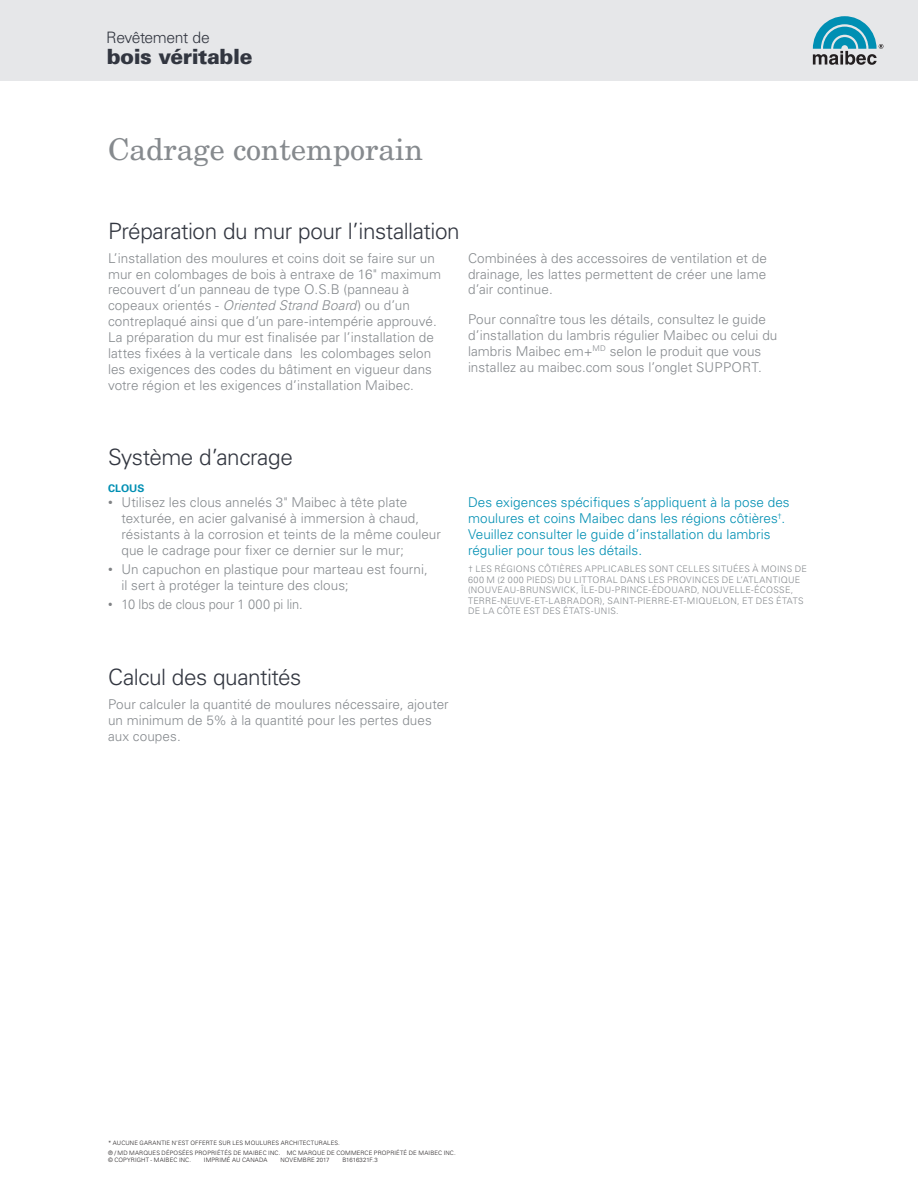
<style>
.page{position:relative;width:918px;height:1188px;background:#fff}
.page>*{position:absolute;margin:0;border:0;box-sizing:border-box;transform-origin:0 0}
.GrandTitre-Gris{font:30px "New Century Schlbk";color:#868a8e}
.Titre{font:300 22.5px "Univers";letter-spacing:-.02em;color:#323640}
.MANUEL_-_Titre{font:300 22.5px "Univers";letter-spacing:-.02em;color:#323640}
.t1{font:900 21px "Univers";letter-spacing:-.02em;color:#323640}
.t2{font:300 15.75px "Univers";letter-spacing:-.03em;color:#323640}
.Texte{font:300 13.5px/15.9px "Univers";letter-spacing:.005em;color:#868a8e}
.Manuel_-_Texte{font:300 13.5px/15.9px "Univers";letter-spacing:.005em;color:#008fb3}
.Texte-2{font:300 13.5px "Univers";letter-spacing:.005em;color:#868a8e;scale:.95 1}
.Manuel_-_Sous_titre{font:700 10.5px "Univers";letter-spacing:.005em;color:#008fb3}
.Manuel_-_Texte_note{font:300 9px/10.5px "Univers";letter-spacing:.03em;color:#868a8e}
.Note{font:300 6px/6.8px "Univers";letter-spacing:.02em;color:#231f20}
.Note-2{font:300 6px "Univers";letter-spacing:-.015em;color:#231f20}
.s1{font-style:italic}
.s2{font-weight:400;color:#808285}
</style>
<div class="page">
<div style="left:0;top:0;width:918px;height:81px;background:#e6e7e9"></div>
<svg style="left:813px;top:16px;width:70px;height:49px"></svg>
<p class="t2" style="left:106px;top:28px;width:105px">Revêtement de</p>
<p class="t1" style="left:107px;top:44px;width:147px">bois véritable</p>
<p class="GrandTitre-Gris" style="left:108px;top:131px;width:316px">Cadrage contemporain</p>
<p class="Titre" style="left:108px;top:217px;width:353px">Préparation du mur pour l’installation</p>
<p class="Texte" style="left:108px;top:250px;width:335px">L’installation des moulures et coins doit se faire sur un mur en colombages de bois à entraxe de 16" maximum recouvert d’un panneau de type O.S.B (panneau à copeaux orientés - <span class="s1">Oriented Strand Board</span>) ou d’un contreplaqué ainsi que d’un pare-intempérie approuvé.<br>La préparation du mur est finalisée par l’installation de lattes fixées à la verticale dans les colombages selon les exigences des codes du bâtiment en vigueur dans votre région et les exigences d’installation Maibec.</p>
<p class="Texte" style="left:468px;top:250px;width:300px;text-align:justify">Combinées à des accessoires de ventilation et de drainage, les lattes permettent de créer une lame d’air continue.</p>
<p class="Texte" style="left:468px;top:311px;width:311px">Pour connaître tous les détails, consultez le guide d’installation du lambris régulier Maibec ou celui du lambris Maibec em+<sup>MD</sup> selon le produit que vous installez au maibec.com sous l’onglet SUPPORT.</p>
<p class="MANUEL_-_Titre" style="left:108px;top:443px;width:186px">Système d’ancrage</p>
<p class="Manuel_-_Sous_titre" style="left:108px;top:481px;width:38px">CLOUS</p>
<p class="Texte" style="left:122px;top:494px;width:321px;text-indent:-14px"><span class="s2">•</span> Utilisez les clous annelés 3" Maibec à tête plate texturée, en acier galvanisé à immersion à chaud, résistants à la corrosion et teints de la même couleur que le cadrage pour fixer ce dernier sur le mur;</p>
<p class="Texte" style="left:122px;top:561px;width:308px;text-indent:-14px"><span class="s2">•</span> Un capuchon en plastique pour marteau est fourni, il sert à protéger la teinture des clous;</p>
<p class="Texte-2" style="left:108px;top:596px;width:207px"><span class="s2">•</span> 10 lbs de clous pour 1 000 pi lin.</p>
<p class="Manuel_-_Texte" style="left:468px;top:494px;width:323px">Des exigences spécifiques s’appliquent à la pose des moulures et coins Maibec dans les régions côtières<sup>†</sup>.<br>Veuillez consulter le guide d’installation du lambris régulier pour tous les détails.</p>
<p class="Manuel_-_Texte_note" style="left:468px;top:564px;width:340px">† LES RÉGIONS CÔTIÈRES APPLICABLES SONT CELLES SITUÉES À MOINS DE 600 M (2 000 PIEDS) DU LITTORAL DANS LES PROVINCES DE L’ATLANTIQUE (NOUVEAU-BRUNSWICK, ÎLE-DU-PRINCE-ÉDOUARD, NOUVELLE-ÉCOSSE, TERRE-NEUVE-ET-LABRADOR), SAINT-PIERRE-ET-MIQUELON, ET DES ÉTATS DE LA CÔTE EST DES ÉTATS-UNIS.</p>
<p class="Titre" style="left:108px;top:664px;width:195px">Calcul des quantités</p>
<p class="Texte" style="left:108px;top:696px;width:342px">Pour calculer la quantité de moulures nécessaire, ajouter un minimum de 5% à la quantité pour les pertes dues aux coupes.</p>
<p class="Note" style="left:108px;top:1140px;width:233px">* AUCUNE GARANTIE N’EST OFFERTE SUR LES MOULURES ARCHITECTURALES.</p>
<p class="Note" style="left:108px;top:1149px;width:349px">® / MD MARQUES DÉPOSÉES PROPRIÉTÉS DE MAIBEC INC. MC MARQUE DE COMMERCE PROPRIÉTÉ DE MAIBEC INC. © COPYRIGHT - MAIBEC INC.</p>
<p class="Note" style="left:204px;top:1156px;width:65px">IMPRIMÉ AU CANADA</p>
<p class="Note" style="left:280px;top:1156px;width:51px">NOVEMBRE 2017</p>
<p class="Note-2" style="left:342px;top:1156px;width:37px">B1616321F.3</p>
</div>
